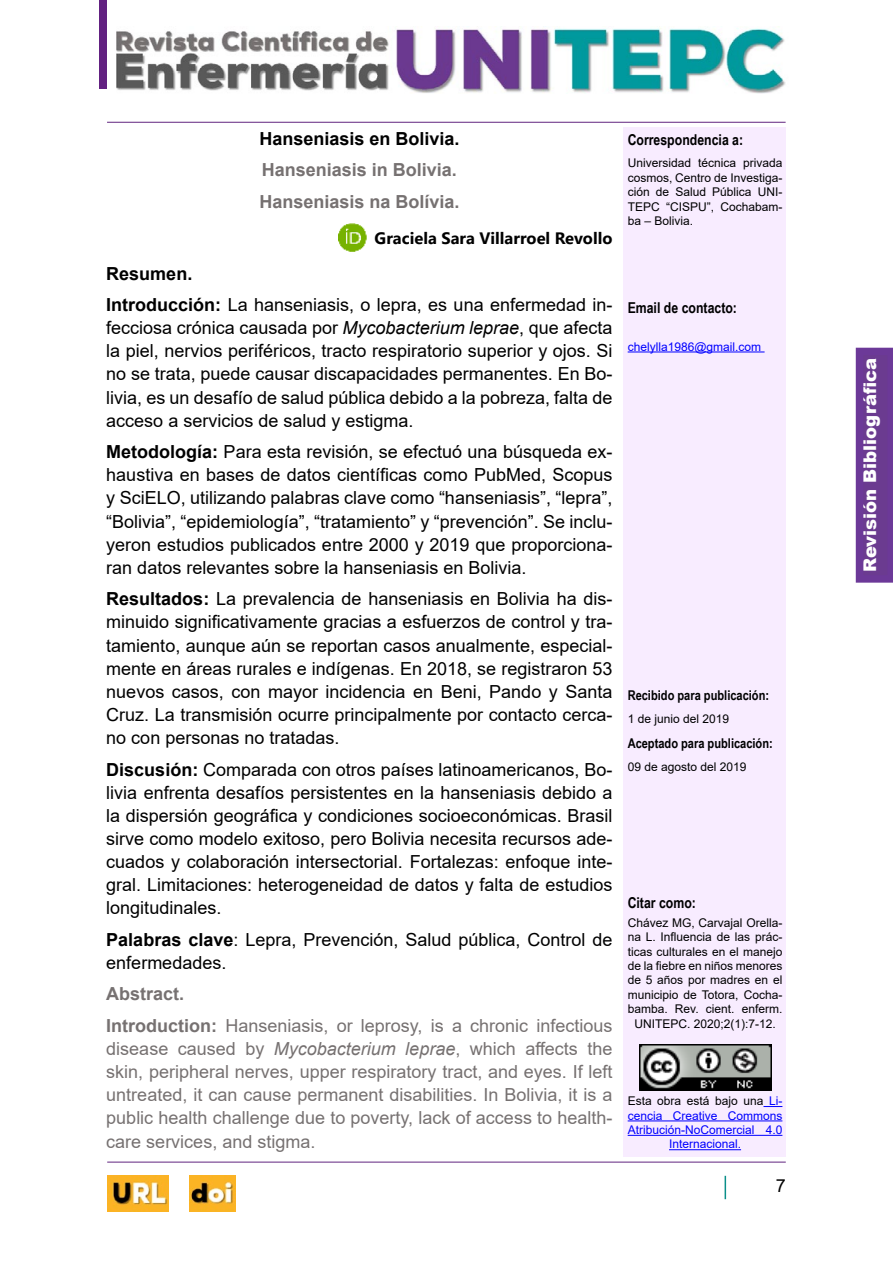
<style>
.page{position:relative;width:893px;height:1263px;background:#fff}
.page>*{position:absolute;margin:0;border:0;box-sizing:border-box;transform-origin:0 0}
.t1{font:18px/23.1px "Arial";color:#000;text-align:justify}
.t2{font:18px/23.1px "Arial";color:#767171}
.t3{font:700 18px/31.7px "Arial";color:#767171}
.t4{font:900 18px "Arial";color:#fff}
.t5{font:700 18px "Arial";color:#000}
.t6{font:700 16.5px "Segoe UI";color:#000}
.t7{font:700 15px "Arial Narrow";color:#000}
.t8{font:700 13.5px "Arial Narrow";color:#000}
.t9{font:12px/14.4px "Arial";color:#000;text-align:justify}
.t10{font:12px/14.4px "Arial";color:#00f;text-align:center}
.s1{font-weight:700}
.s2{font-style:italic}
.s3{color:#000}
</style>
<div class="page">
<div style="left:100px;top:0;width:7px;height:89px;background:#622181"></div>
<hr style="left:107px;top:122px;width:679px;height:1px;background:#60247f">
<hr style="left:107px;top:1162px;width:679px;height:1px;background:#60247f">
<svg style="left:725px;top:1176px;width:1px;height:23px"></svg>
<div style="left:623px;top:128px;width:163px;height:1029px;background:#f8ecff"></div>
<img style="left:116px;top:28px;width:670px;height:65px">
<img style="left:107px;top:1176px;width:62px;height:36px">
<img style="left:189px;top:1175px;width:47px;height:37px">
<div style="left:856px;top:348px;width:37px;height:235px;background:#6b3b90"></div>
<hr style="left:628px;top:351px;width:137px;height:1px;background:#00f">
<svg style="left:763px;top:1106px;width:19px;height:1px"></svg>
<hr style="left:628px;top:1120px;width:154px;height:1px;background:#00f">
<hr style="left:628px;top:1135px;width:154px;height:1px;background:#00f">
<hr style="left:669px;top:1149px;width:72px;height:1px;background:#00f">
<img style="left:639px;top:1044px;width:132px;height:47px">
<img style="left:338px;top:223px;width:29px;height:29px">
<p class="t5" style="left:259px;top:126px;width:202px">Hanseniasis en Bolivia.</p>
<p class="t3" style="left:259px;top:154px;width:202px">Hanseniasis in Bolivia.<br>Hanseniasis na Bolívia.</p>
<p class="t6" style="left:375px;top:222px;width:239px">Graciela Sara Villarroel Revollo</p>
<p class="t1" style="left:106px;top:257px;width:508px;line-height:31.7px"><span class="s1">Resumen.<br>Introducción:</span> La hanseniasis, o lepra, es una enfermedad in-</p>
<p class="t1" style="left:106px;top:316px;width:508px">fecciosa crónica causada por <span class="s2">Mycobacterium leprae</span>, que afecta la piel, nervios periféricos, tracto respiratorio superior y ojos. Si no se trata, puede causar discapacidades permanentes. En Bo&shy;livia, es un desafío de salud pública debido a la pobreza, falta de acceso a servicios de salud y estigma.</p>
<p class="t1" style="left:106px;top:440px;width:508px"><span class="s1">Metodología:</span> Para esta revisión, se efectuó una búsqueda ex&shy;haustiva en bases de datos científicas como PubMed, Scopus y SciELO, utilizando palabras clave como “hanseniasis”, “lepra”, “Bolivia”, “epidemiología”, “tratamiento” y “prevención”. Se inclu&shy;yeron estudios publicados entre 2000 y 2019 que proporciona&shy;ran datos relevantes sobre la hanseniasis en Bolivia.</p>
<p class="t1" style="left:106px;top:587px;width:508px"><span class="s1">Resultados:</span> La prevalencia de hanseniasis en Bolivia ha dis&shy;minuido significativamente gracias a esfuerzos de control y tra&shy;tamiento, aunque aún se reportan casos anualmente, especial&shy;mente en áreas rurales e indígenas. En 2018, se registraron 53 nuevos casos, con mayor incidencia en Beni, Pando y Santa Cruz. La transmisión ocurre principalmente por contacto cerca&shy;no con personas no tratadas.</p>
<p class="t1" style="left:106px;top:757px;width:508px"><span class="s1">Discusión:</span> Comparada con otros países latinoamericanos, Bo&shy;livia enfrenta desafíos persistentes en la hanseniasis debido a la dispersión geográfica y condiciones socioeconómicas. Brasil sirve como modelo exitoso, pero Bolivia necesita recursos ade&shy;cuados y colaboración intersectorial. Fortalezas: enfoque inte&shy;gral. Limitaciones: heterogeneidad de datos y falta de estudios longitudinales.</p>
<p class="t1" style="left:106px;top:928px;width:508px"><span class="s1">Palabras clave</span>: Lepra, Prevención, Salud pública, Control de enfermedades.</p>
<p class="t2" style="left:106px;top:978px;width:508px;line-height:31.7px"><span class="s1">Abstract.<br>Introduction:</span> Hanseniasis, or leprosy, is a chronic infectious</p>
<p class="t2" style="left:106px;top:1037px;width:508px;text-align:justify">disease caused by <span class="s2">Mycobacterium leprae</span>, which affects the skin, peripheral nerves, upper respiratory tract, and eyes. If left untreated, it can cause permanent disabilities. In Bolivia, it is a public health challenge due to poverty, lack of access to health&shy;care services, and stigma.</p>
<p class="t7" style="left:628px;top:128px;width:117px">Correspondencia a:</p>
<p class="t9" style="left:628px;top:156px;width:156px">Universidad técnica privada cosmos, Centro de Investiga&shy;ción de Salud Pública UNI-TEPC “CISPU”, Cochabam&shy;ba – Bolivia.</p>
<p class="t7" style="left:628px;top:297px;width:111px">Email de contacto:</p>
<p class="t10" style="left:628px;top:339px;width:135px">chelylla1986@gmail.com</p>
<p class="t8" style="left:628px;top:685px;width:143px">Recibido para publicación:</p>
<p class="t9" style="left:628px;top:711px;width:103px">1 de junio del 2019</p>
<p class="t8" style="left:628px;top:733px;width:147px">Aceptado para publicación:</p>
<p class="t9" style="left:628px;top:759px;width:120px">09 de agosto del 2019</p>
<p class="t7" style="left:628px;top:891px;width:70px">Citar como:</p>
<p class="t9" style="left:628px;top:915px;width:156px;text-align:center">Chávez MG, Carvajal Orella&shy;na L. Influencia de las prác&shy;ticas culturales en el manejo de la fiebre en niños menores de 5 años por madres en el municipio de Totora, Cocha&shy;bamba. Rev. cient. enferm.<br>UNITEPC. 2020;2(1):7-12.</p>
<p class="t10" style="left:628px;top:1094px;width:156px"><span class="s3">Esta obra está bajo una</span> Li&shy;cencia Creative Commons<br>Atribución-NoComercial 4.0<br>Internacional.</p>
<p class="t1" style="left:776px;top:1174px;width:12px">7</p>
<p class="t4" style="left:857px;top:572px;width:215px;rotate:-90deg">Revisión Bibliográfica</p>
</div>
